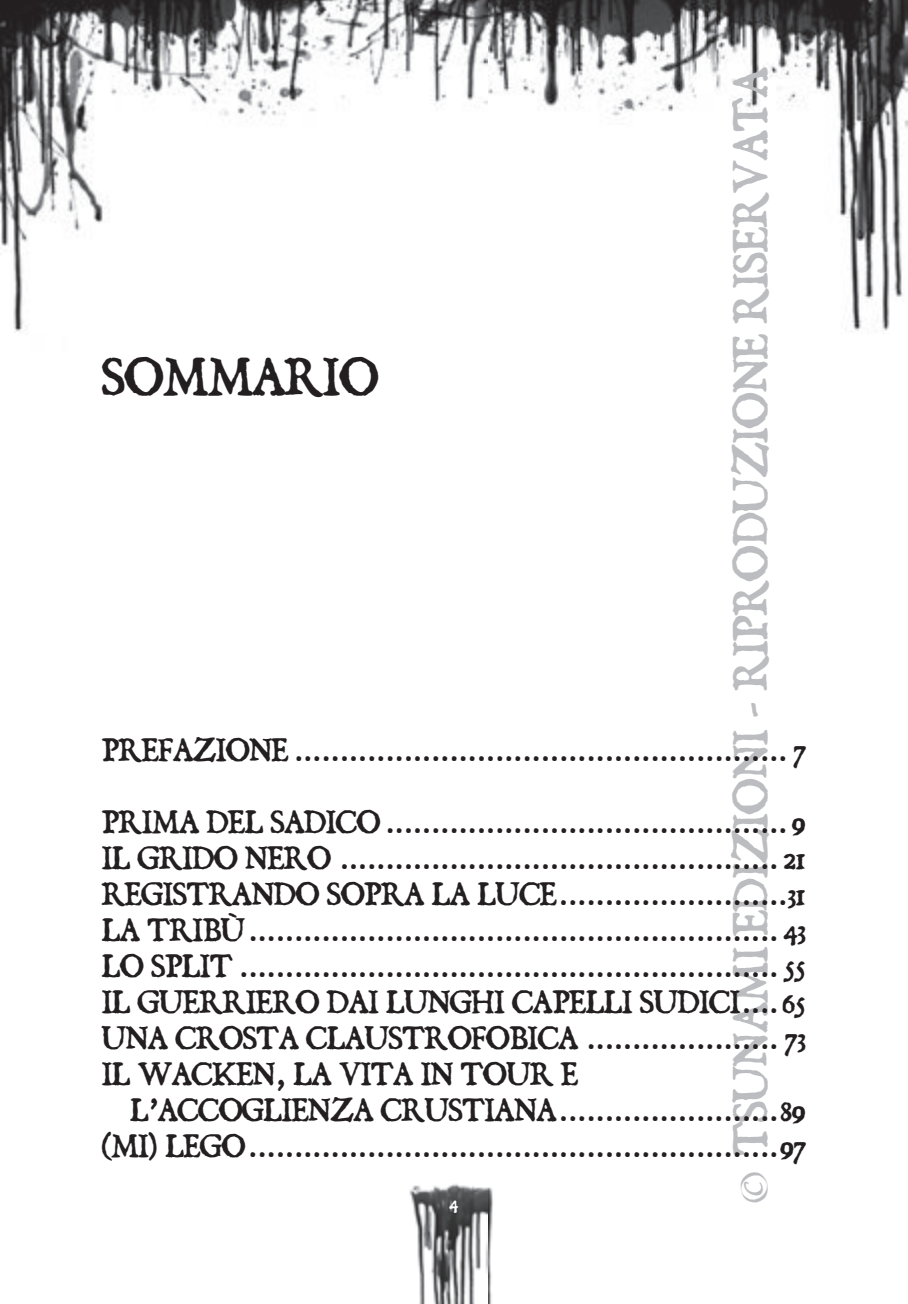
<style>
.page{position:relative;width:908px;height:1304px;background:#fff}
.page>*{position:absolute;margin:0;border:0;box-sizing:border-box;transform-origin:0 0}
.t1{font:46px "Dominican";color:#231f20}
.t2{font:42px "Dominican";color:#bcbdc0}
.t3{font:28px/36px "Dominican";color:#231f20;text-align:justify}
.t4{font:18px "Dominican";color:#fff}
.s1{font-family:"Aniron"}
</style>
<div class="page">
<img style="left:0;top:0;width:907px;height:1304px">
<h2 class="t2" style="left:721px;top:1202px;width:1136px;rotate:-90deg"><span class="s1">©</span> TSUNAMI EDIZIONI - RIPRODUZIONE RISERVATA</h2>
<h1 class="t1" style="left:102px;top:346px;width:277px">SOMMARIO</h1>
<p class="t3" style="left:102px;top:731px;width:704px">PREFAZIONE ...................................................... 7</p>
<p class="t3" style="left:102px;top:803px;width:704px">PRIMA DEL SADICO ............................................ 9<br>IL GRIDO NERO ................................................ 21<br>REGISTRANDO SOPRA LA LUCE .........................31<br>LA TRIBÙ .......................................................... 43<br>LO SPLIT ........................................................... 55<br>IL GUERRIERO DAI LUNGHI CAPELLI SUDICI .... 65<br>UNA CROSTA CLAUSTROFOBICA ..................... 73<br>IL WACKEN, LA VITA IN TOUR E</p>
<p class="t3" style="left:102px;top:1091px;width:704px;text-align:right">L’ACCOGLIENZA CRUSTIANA ........................89 (MI) LEGO ..........................................................97</p>
<p class="t4" style="left:449px;top:1191px;width:10px">4</p>
</div>
